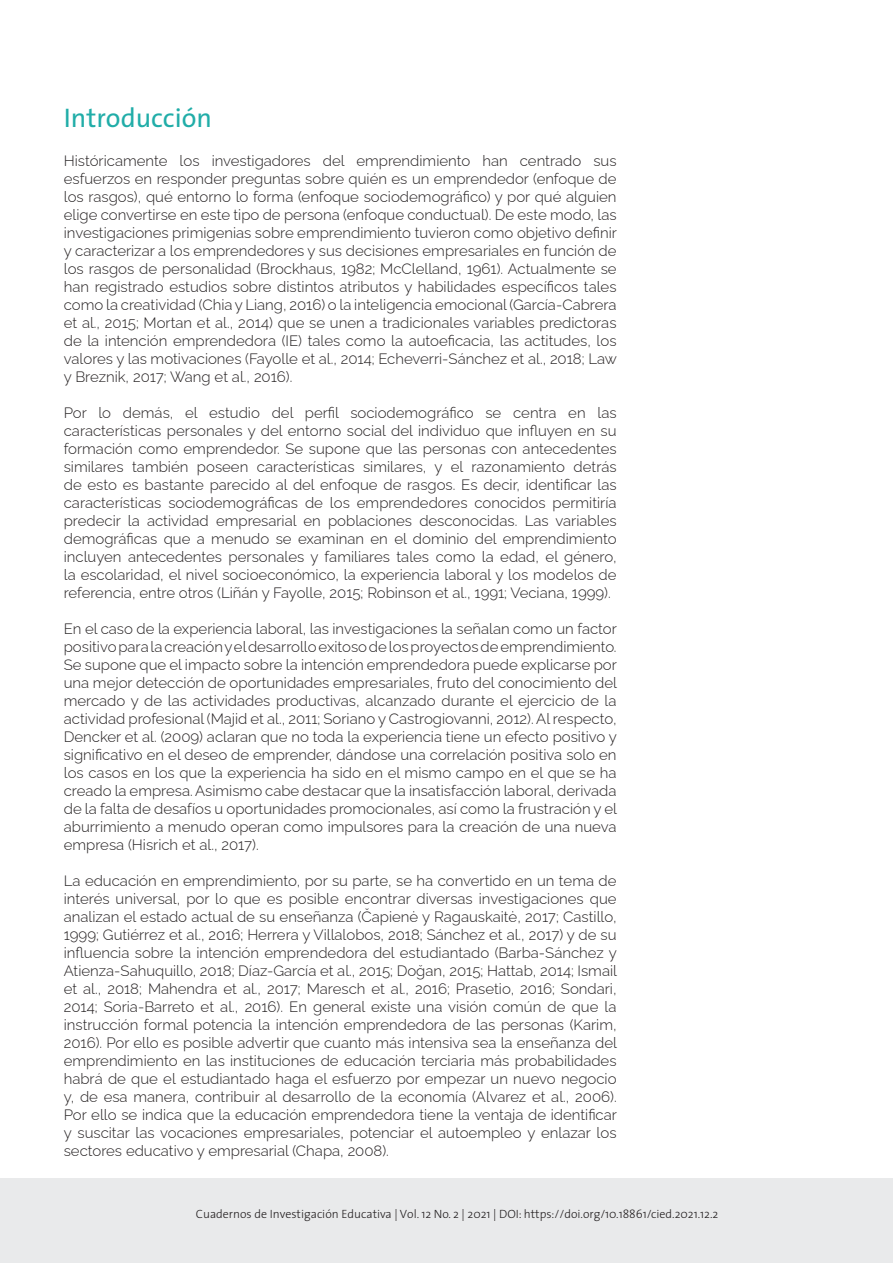
<style>
.page{position:relative;width:893px;height:1263px;background:#fff}
.page>*{position:absolute;margin:0;border:0;box-sizing:border-box;transform-origin:0 0}
.t1{font:27px "The Sans";color:#21ada8}
.t2{font:300 15px/18px "Raleway";color:#231f20;text-align:justify}
.t3{font:300 12px "The Sans";color:#231f20}
</style>
<div class="page">
<div style="left:0;top:1178px;width:893px;height:85px;background:#e9eaeb"></div>
<h1 class="t1" style="left:64px;top:95px;width:150px">Introducción</h1>
<p class="t2" style="left:64px;top:150px;width:555px">Históricamente los investigadores del emprendimiento han centrado sus esfuerzos en responder preguntas sobre quién es un emprendedor (enfoque de los rasgos), qué entorno lo forma (enfoque sociodemográfico) y por qué alguien elige convertirse en este tipo de persona (enfoque conductual). De este modo, las investigaciones primigenias sobre emprendimiento tuvieron como objetivo definir y caracterizar a los emprendedores y sus decisiones empresariales en función de los rasgos de personalidad (Brockhaus, 1982; McClelland, 1961). Actualmente se han registrado estudios sobre distintos atributos y habilidades específicos tales como la creatividad (Chia y Liang, 2016) o la inteligencia emocional (García-Cabrera et al., 2015; Mortan et al., 2014) que se unen a tradicionales variables predictoras de la intención emprendedora (IE) tales como la autoeficacia, las actitudes, los valores y las motivaciones (Fayolle et al., 2014; Echeverri-Sánchez et al., 2018; Law y Breznik, 2017; Wang et al., 2016).</p>
<p class="t2" style="left:64px;top:402px;width:554px">Por lo demás, el estudio del perfil sociodemográfico se centra en las características personales y del entorno social del individuo que influyen en su formación como emprendedor. Se supone que las personas con antecedentes similares también poseen características similares, y el razonamiento detrás de esto es bastante parecido al del enfoque de rasgos. Es decir, identificar las características sociodemográficas de los emprendedores conocidos permitiría predecir la actividad empresarial en poblaciones desconocidas. Las variables demográficas que a menudo se examinan en el dominio del emprendimiento incluyen antecedentes personales y familiares tales como la edad, el género, la escolaridad, el nivel socioeconómico, la experiencia laboral y los modelos de referencia, entre otros (Liñán y Fayolle, 2015; Robinson et al., 1991; Veciana, 1999).</p>
<p class="t2" style="left:64px;top:618px;width:555px">En el caso de la experiencia laboral, las investigaciones la señalan como un factor positivo para la creación y el desarrollo exitoso de los proyectos de emprendimiento.<br>Se supone que el impacto sobre la intención emprendedora puede explicarse por una mejor detección de oportunidades empresariales, fruto del conocimiento del mercado y de las actividades productivas, alcanzado durante el ejercicio de la actividad profesional (Majid et al., 2011; Soriano y Castrogiovanni, 2012). Al respecto, Dencker et al. (2009) aclaran que no toda la experiencia tiene un efecto positivo y significativo en el deseo de emprender, dándose una correlación positiva solo en los casos en los que la experiencia ha sido en el mismo campo en el que se ha creado la empresa. Asimismo cabe destacar que la insatisfacción laboral, derivada de la falta de desafíos u oportunidades promocionales, así como la frustración y el aburrimiento a menudo operan como impulsores para la creación de una nueva empresa (Hisrich et al., 2017).</p>
<p class="t2" style="left:64px;top:870px;width:555px">La educación en emprendimiento, por su parte, se ha convertido en un tema de interés universal, por lo que es posible encontrar diversas investigaciones que analizan el estado actual de su enseñanza (Čapienė y Ragauskaitė, 2017; Castillo, 1999; Gutiérrez et al., 2016; Herrera y Villalobos, 2018; Sánchez et al., 2017) y de su influencia sobre la intención emprendedora del estudiantado (Barba-Sánchez y Atienza-Sahuquillo, 2018; Díaz-García et al., 2015; Doğan, 2015; Hattab, 2014; Ismail et al., 2018; Mahendra et al., 2017; Maresch et al., 2016; Prasetio, 2016; Sondari, 2014; Soria-Barreto et al., 2016). En general existe una visión común de que la instrucción formal potencia la intención emprendedora de las personas (Karim, 2016). Por ello es posible advertir que cuanto más intensiva sea la enseñanza del emprendimiento en las instituciones de educación terciaria más probabilidades habrá de que el estudiantado haga el esfuerzo por empezar un nuevo negocio y, de esa manera, contribuir al desarrollo de la economía (Alvarez et al., 2006).<br>Por ello se indica que la educación emprendedora tiene la ventaja de identificar y suscitar las vocaciones empresariales, potenciar el autoempleo y enlazar los sectores educativo y empresarial (Chapa, 2008).</p>
<p class="t3" style="left:196px;top:1204px;width:524px">Cuadernos de Investigación Educativa | Vol. 12 No. 2 | 2021 | DOI: https://doi.org/10.18861/cied.2021.12.2</p>
</div>
